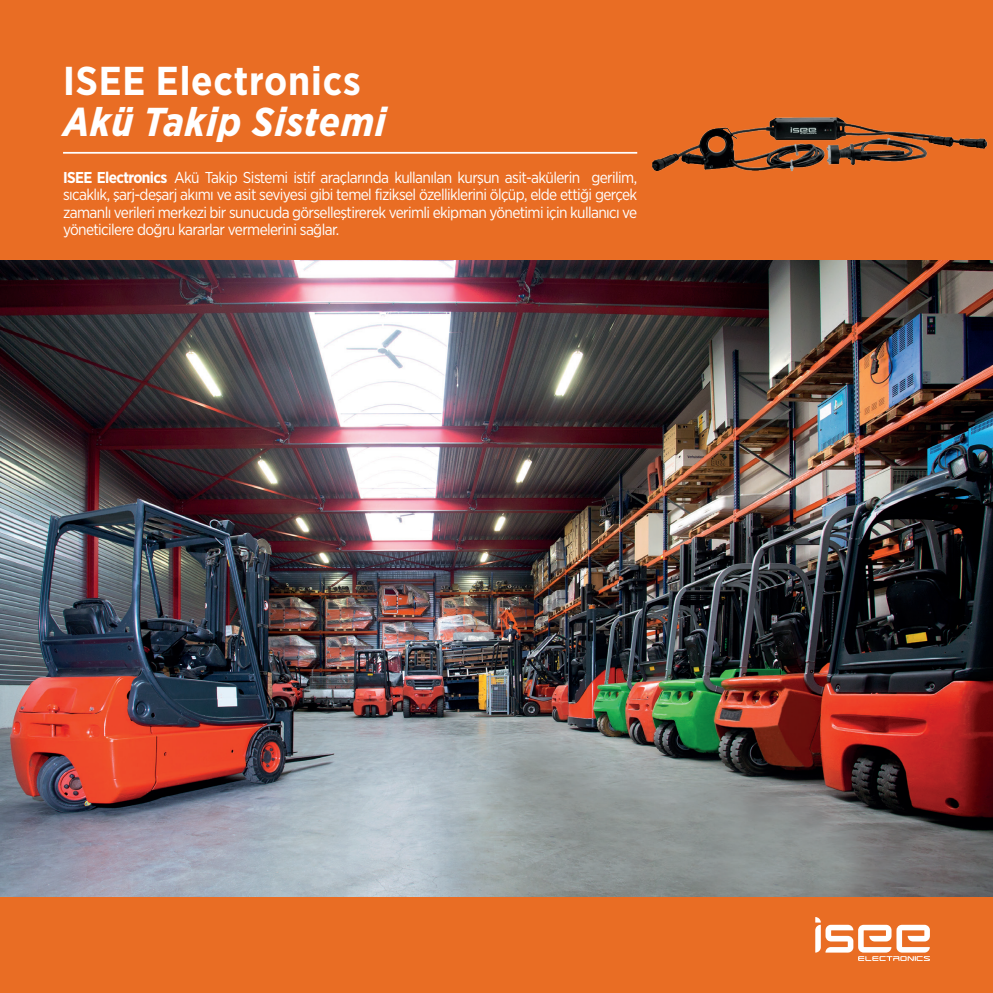
<style>
.page{position:relative;width:993px;height:993px;background:#fff}
.page>*{position:absolute;margin:0;border:0;box-sizing:border-box;transform-origin:0 0}
.t1{font:700 40.25px "Gotham Narrow";letter-spacing:.02em;color:#fff}
.t2{font:italic 700 40.25px "Gotham Narrow";letter-spacing:.02em;color:#fff}
.t3{font:15.75px/17.5px "Gotham Narrow";letter-spacing:-.04em;color:#fff;text-align:justify}
.s1{font-weight:700}
</style>
<div class="page">
<div style="left:0;top:0;width:992px;height:992px;background:#e96d24"></div>
<svg style="left:815px;top:917px;width:114px;height:43px"></svg>
<hr style="left:63px;top:152px;width:574px;height:2px;background:#fff">
<img style="left:0;top:260px;width:992px;height:635px">
<img style="left:630px;top:117px;width:358px;height:55px">
<p class="t1" style="left:63px;top:55px;width:299px">ISEE Electronics</p>
<p class="t2" style="left:63px;top:95px;width:324px">Akü Takip Sistemi</p>
<p class="t3" style="left:63px;top:168px;width:575px"><span class="s1">ISEE Electronics</span> Akü Takip Sistemi istif araçlarında kullanılan kurşun asit-akülerin gerilim, sıcaklık, şarj-deşarj akımı ve asit seviyesi gibi temel fiziksel özelliklerini ölçüp, elde ettiği gerçek zamanlı verileri merkezi bir sunucuda görselleştirerek verimli ekipman yönetimi için kullanıcı ve yöneticilere doğru kararlar vermelerini sağlar.</p>
</div>
